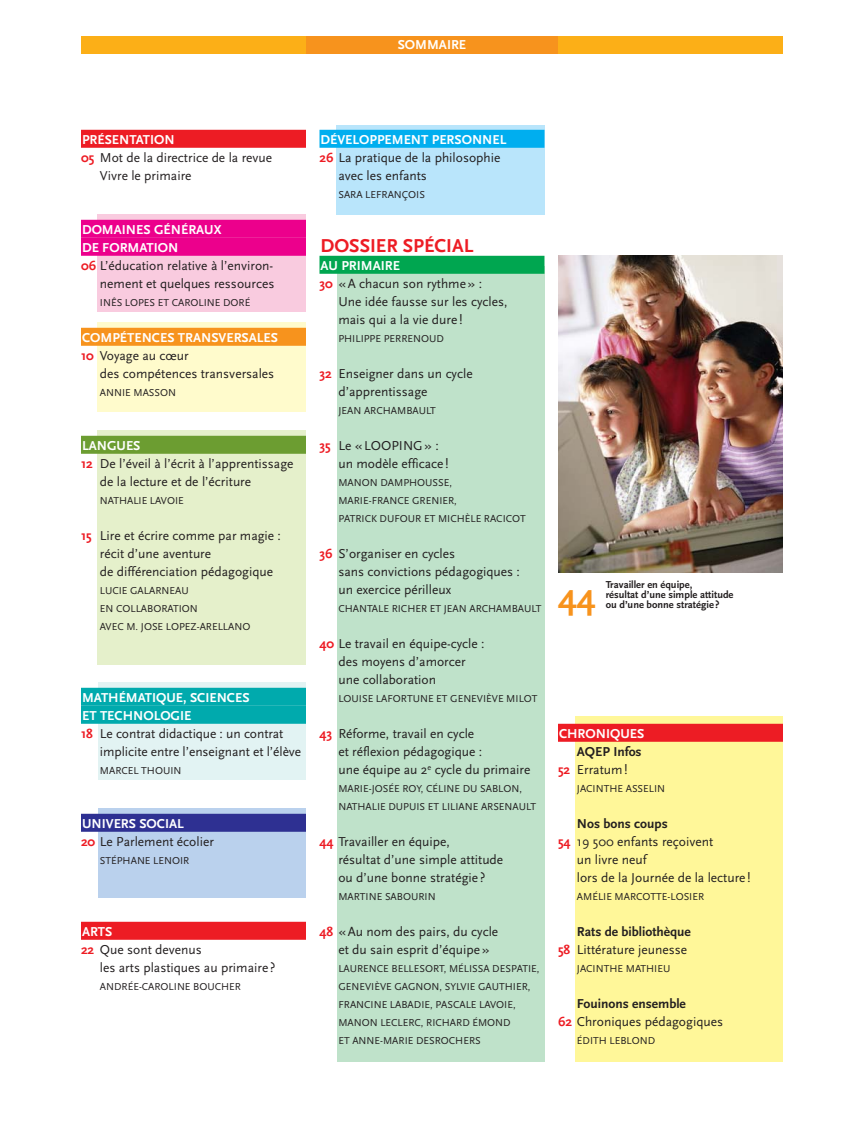
<style>
.page{position:relative;width:864px;height:1134px;background:#fff}
.page>*{position:absolute;margin:0;border:0;box-sizing:border-box;transform-origin:0 0}
.t1{font:700 36px "Scala Sans";color:#f7931d}
.t2{font:700 19.5px "Scala Sans";color:#ed1c24}
.t3{font:13.5px/18px "Scala Sans";color:#231f20}
.t4{font:700 13.5px/18px "Scala Sans";color:#fff}
.t5{font:700 13.5px/18px "Scala Sans";color:#231f20}
.t6{font:10.5px/18px "Scala Sans";color:#231f20}
.t7{font:700 10.5px/10.2px "Scala Sans";color:#231f20}
.s1{font-weight:700;color:#ed1c24}
.s2{color:#ed1c24}
.s3{font-weight:400;color:#231f20}
.s4{font-weight:700;color:#fff}
.s5{font-weight:400}
.s6{font-weight:700}
</style>
<div class="page">
<div style="left:575px;top:717px;width:208px;height:345px;background:#fff799"></div>
<div style="left:336px;top:125px;width:208px;height:90px;background:#b9e5fb"></div>
<div style="left:98px;top:808px;width:208px;height:90px;background:#bad1ed"></div>
<div style="left:98px;top:214px;width:208px;height:97px;background:#f9cbdf"></div>
<div style="left:98px;top:682px;width:208px;height:97px;background:#e2f3f3"></div>
<div style="left:337px;top:266px;width:207px;height:796px;background:#bfe2ca"></div>
<div style="left:98px;top:322px;width:208px;height:90px;background:#fffbcc"></div>
<div style="left:98px;top:430px;width:208px;height:234px;background:#e5f0cb"></div>
<div style="left:306px;top:36px;width:252px;height:18px;background:#f7931d"></div>
<div style="left:558px;top:36px;width:225px;height:18px;background:#fcaf17"></div>
<div style="left:81px;top:36px;width:225px;height:18px;background:#fcaf17"></div>
<div style="left:81px;top:688px;width:225px;height:18px;background:#00aaad"></div>
<div style="left:81px;top:706px;width:225px;height:18px;background:#00aaad"></div>
<div style="left:81px;top:814px;width:225px;height:18px;background:#2e3092"></div>
<div style="left:81px;top:922px;width:225px;height:18px;background:#ed1c24"></div>
<div style="left:320px;top:256px;width:224px;height:18px;background:#00a650"></div>
<div style="left:81px;top:130px;width:225px;height:18px;background:#ed1c24"></div>
<div style="left:81px;top:220px;width:225px;height:18px;background:#ec008c"></div>
<div style="left:81px;top:238px;width:225px;height:18px;background:#ec008c"></div>
<div style="left:81px;top:328px;width:225px;height:18px;background:#f7931d"></div>
<div style="left:81px;top:436px;width:225px;height:18px;background:#6c9d31"></div>
<img style="left:558px;top:255px;width:225px;height:317px">
<div style="left:558px;top:724px;width:225px;height:18px;background:#ed1c24"></div>
<div style="left:320px;top:130px;width:224px;height:18px;background:#00aeef"></div>
<p class="t4" style="left:398px;top:37px;width:70px">SOMMAIRE</p>
<p class="t4" style="left:82px;top:132px;width:94px">PRÉSENTATION</p>
<p class="t3" style="left:81px;top:150px;width:193px"><span class="s1">05</span> Mot de la directrice de la revue</p>
<p class="t3" style="left:100px;top:168px;width:93px">Vivre le primaire</p>
<p class="t4" style="left:82px;top:222px;width:141px">DOMAINES GÉNÉRAUX</p>
<p class="t4" style="left:82px;top:240px;width:98px">DE FORMATION</p>
<p class="t3" style="left:81px;top:258px;width:194px"><span class="s1">06</span> L’éducation relative à l’environ-</p>
<p class="t3" style="left:100px;top:276px;width:176px">nement et quelques ressources</p>
<p class="t6" style="left:100px;top:294px;width:152px">INÊS LOPES ET CAROLINE DORÉ</p>
<p class="t4" style="left:81px;top:330px;width:199px">COMPÉTENCES TRANSVERSALES<br><span class="s2">10</span> <span class="s3">Voyage au cœur</span></p>
<p class="t3" style="left:100px;top:366px;width:176px">des compétences transversales</p>
<p class="t6" style="left:100px;top:384px;width:78px">ANNIE MASSON</p>
<p class="t4" style="left:82px;top:438px;width:60px">LANGUES</p>
<p class="t3" style="left:81px;top:456px;width:214px"><span class="s1">12</span> De l’éveil à l’écrit à l’apprentissage</p>
<p class="t3" style="left:100px;top:474px;width:153px">de la lecture et de l’écriture</p>
<p class="t6" style="left:100px;top:492px;width:85px">NATHALIE LAVOIE</p>
<p class="t3" style="left:100px;top:528px;width:183px;text-indent:-19px"><span class="s1">15</span> Lire et écrire comme par magie : récit d’une aventure<br>de différenciation pédagogique</p>
<p class="t6" style="left:100px;top:582px;width:152px">LUCIE GALARNEAU<br>EN COLLABORATION<br>AVEC M. JOSE LOPEZ-ARELLANO</p>
<p class="t4" style="left:82px;top:690px;width:169px">MATHÉMATIQUE, SCIENCES</p>
<p class="t4" style="left:82px;top:708px;width:111px">ET TECHNOLOGIE</p>
<p class="t3" style="left:81px;top:726px;width:204px"><span class="s1">18</span> Le contrat didactique : un contrat</p>
<p class="t3" style="left:100px;top:744px;width:203px">implicite entre l’enseignant et l’élève</p>
<p class="t6" style="left:100px;top:762px;width:83px">MARCEL THOUIN</p>
<p class="t3" style="left:81px;top:816px;width:134px"><span class="s4">UNIVERS SOCIAL<br></span><span class="s1">20</span> Le Parlement écolier</p>
<p class="t6" style="left:100px;top:852px;width:91px">STÉPHANE LENOIR</p>
<p class="t4" style="left:82px;top:924px;width:32px">ARTS</p>
<p class="t3" style="left:81px;top:942px;width:122px"><span class="s1">22</span> Que sont devenus</p>
<p class="t3" style="left:100px;top:960px;width:177px">les arts plastiques au primaire?</p>
<p class="t6" style="left:100px;top:978px;width:143px">ANDRÉE-CAROLINE BOUCHER</p>
<p class="t4" style="left:321px;top:132px;width:187px">DÉVELOPPEMENT PERSONNEL</p>
<p class="t3" style="left:320px;top:150px;width:182px"><span class="s1">26</span> La pratique de la philosophie</p>
<p class="t3" style="left:338px;top:168px;width:90px">avec les enfants</p>
<p class="t6" style="left:338px;top:186px;width:88px">SARA LEFRANÇOIS</p>
<h2 class="t2" style="left:321px;top:238px;width:154px">DOSSIER SPÉCIAL</h2>
<p class="t4" style="left:321px;top:258px;width:81px">AU PRIMAIRE</p>
<p class="t3" style="left:320px;top:276px;width:164px"><span class="s1">30</span> « A chacun son rythme » :</p>
<p class="t3" style="left:338px;top:294px;width:171px">Une idée fausse sur les cycles,</p>
<p class="t3" style="left:338px;top:312px;width:126px">mais qui a la vie dure !</p>
<p class="t6" style="left:338px;top:330px;width:107px">PHILIPPE PERRENOUD</p>
<p class="t3" style="left:338px;top:366px;width:136px;text-indent:-19px"><span class="s1">32</span> Enseigner dans un cycle d’apprentissage</p>
<p class="t6" style="left:338px;top:402px;width:99px">JEAN ARCHAMBAULT</p>
<p class="t3" style="left:338px;top:438px;width:112px;text-indent:-19px"><span class="s1">35</span> Le « LOOPING » : un modèle efficace!</p>
<p class="t6" style="left:338px;top:474px;width:189px">MANON DAMPHOUSSE,<br>MARIE-FRANCE GRENIER,<br>PATRICK DUFOUR ET MICHÈLE RACICOT</p>
<p class="t3" style="left:338px;top:546px;width:183px;text-indent:-19px"><span class="s1">36</span> S’organiser en cycles<br>sans convictions pédagogiques : un exercice périlleux</p>
<p class="t6" style="left:338px;top:600px;width:204px">CHANTALE RICHER ET JEAN ARCHAMBAULT</p>
<p class="t3" style="left:338px;top:636px;width:148px;text-indent:-19px"><span class="s1">40</span> Le travail en équipe-cycle : des moyens d’amorcer une collaboration</p>
<p class="t6" style="left:338px;top:690px;width:201px">LOUISE LAFORTUNE ET GENEVIÈVE MILOT</p>
<p class="t3" style="left:338px;top:726px;width:193px;text-indent:-19px"><span class="s1">43</span> Réforme, travail en cycle<br>et réflexion pédagogique :<br>une équipe au 2<sup>e</sup> cycle du primaire</p>
<p class="t6" style="left:338px;top:780px;width:199px">MARIE-JOSÉE ROY, CÉLINE DU SABLON,<br>NATHALIE DUPUIS ET LILIANE ARSENAULT</p>
<p class="t3" style="left:338px;top:834px;width:166px;text-indent:-19px"><span class="s1">44</span> Travailler en équipe,<br>résultat d’une simple attitude ou d’une bonne stratégie?</p>
<p class="t6" style="left:338px;top:888px;width:99px">MARTINE SABOURIN</p>
<p class="t3" style="left:338px;top:924px;width:161px;text-indent:-19px"><span class="s1">48</span> « Au nom des pairs, du cycle et du sain esprit d’équipe »</p>
<p class="t6" style="left:338px;top:960px;width:203px">LAURENCE BELLESORT, MÉLISSA DESPATIE, GENEVIÈVE GAGNON, SYLVIE GAUTHIER, FRANCINE LABADIE, PASCALE LAVOIE, MANON LECLERC, RICHARD ÉMOND<br>ET ANNE-MARIE DESROCHERS</p>
<h1 class="t1" style="left:558px;top:582px;width:39px">44</h1>
<p class="t7" style="left:606px;top:580px;width:129px">Travailler en équipe,<br>résultat d’une simple attitude ou d’une bonne stratégie?</p>
<p class="t4" style="left:559px;top:726px;width:87px">CHRONIQUES</p>
<p class="t5" style="left:558px;top:744px;width:85px;text-indent:19px">AQEP Infos<br><span class="s2">52</span> <span class="s5">Erratum!</span></p>
<p class="t6" style="left:577px;top:780px;width:90px">JACINTHE ASSELIN</p>
<p class="t5" style="left:577px;top:816px;width:92px">Nos bons coups</p>
<p class="t3" style="left:558px;top:834px;width:157px"><span class="s1">54</span> 19 500 enfants reçoivent</p>
<p class="t3" style="left:577px;top:852px;width:71px">un livre neuf</p>
<p class="t3" style="left:577px;top:870px;width:175px">lors de la Journée de la lecture!</p>
<p class="t6" style="left:577px;top:888px;width:129px">AMÉLIE MARCOTTE-LOSIER</p>
<p class="t3" style="left:558px;top:924px;width:134px;text-align:right"><span class="s6">Rats de bibliothèque<br></span><span class="s1">58</span> Littérature jeunesse</p>
<p class="t6" style="left:577px;top:960px;width:95px">JACINTHE MATHIEU</p>
<p class="t3" style="left:558px;top:996px;width:167px;text-indent:19px"><span class="s6">Fouinons ensemble<br></span><span class="s1">62</span> Chroniques pédagogiques</p>
<p class="t6" style="left:577px;top:1032px;width:80px">ÉDITH LEBLOND</p>
</div>
